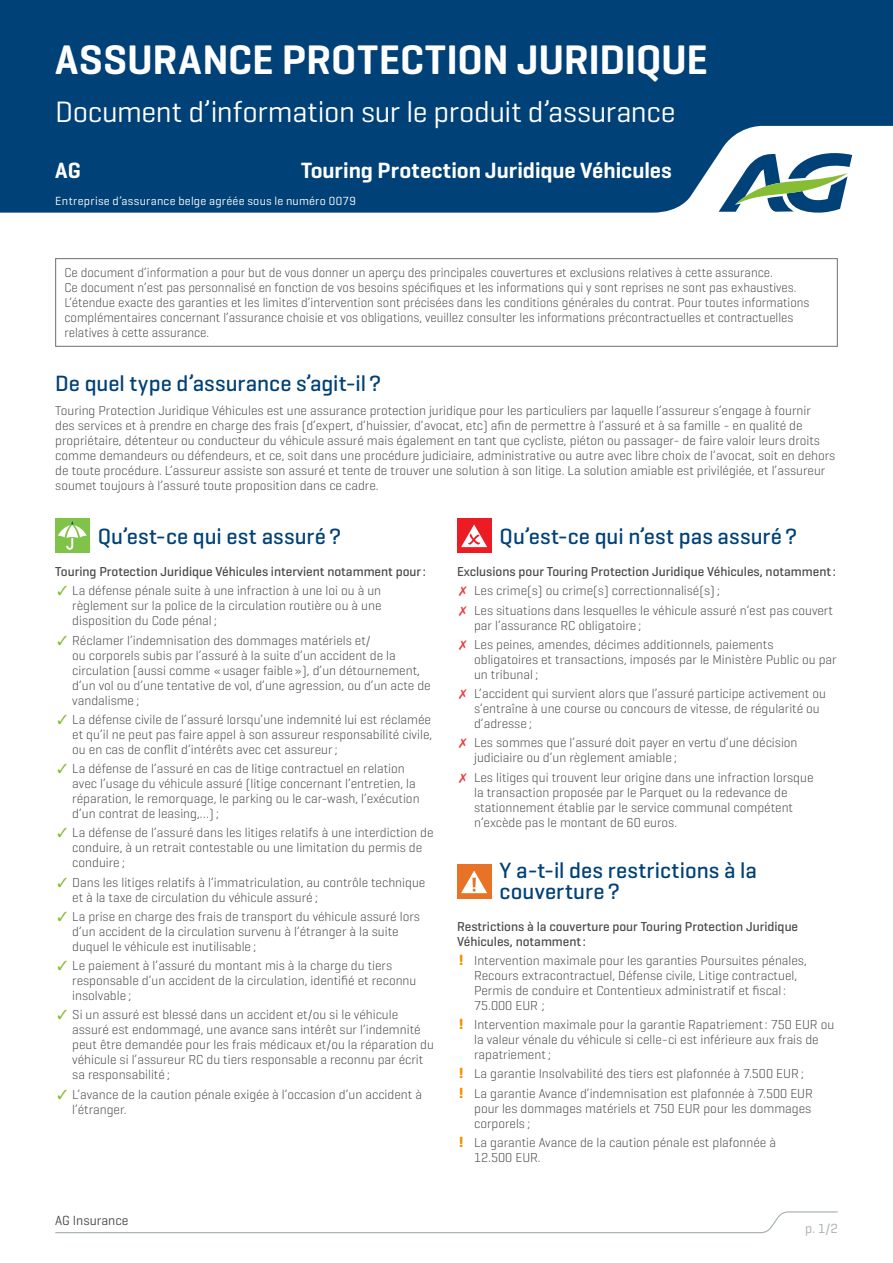
<style>
.page{position:relative;width:893px;height:1263px;background:#fff}
.page>*{position:absolute;margin:0;border:0;box-sizing:border-box;transform-origin:0 0}
.t1{font:600 42px "Geogrotesque";letter-spacing:-.005em;color:#fff}
.t2{font:30px "Geogrotesque";letter-spacing:-.015em;color:#fff}
.t3{font:500 22.5px/21px "Geogrotesque";letter-spacing:.005em;color:#004177}
.t4{font:600 22.5px "Geogrotesque";letter-spacing:-.005em;color:#fff}
.t5{font:13.5px "Geogrotesque";color:#4a4a49}
.t6{font:13.5px "Geogrotesque";color:#a4acb1}
.t7{font:300 13.2px/15px "Geogrotesque";color:#4a4a49}
.t8{font:500 13.2px/15px "Geogrotesque";color:#4a4a49}
.t9{font:12px "Geogrotesque";letter-spacing:.025em;color:#fff}
.s1{color:#86bd34}
.s2{font-weight:500}
.s3{color:#e74144}
.s4{font-weight:700;font-size:15px;color:#f39200}
</style>
<div class="page">
<div style="left:0;top:0;width:893px;height:213px;background:#004177"></div>
<svg style="left:55px;top:1211px;width:783px;height:23px"></svg>
<svg style="left:719px;top:148px;width:133px;height:65px"></svg>
<div style="left:55px;top:258px;width:783px;height:89px;border:1px solid #706f6f"></div>
<div style="left:55px;top:519px;width:34px;height:34px;background:#7fc349"></div>
<svg style="left:58px;top:521px;width:29px;height:29px"></svg>
<div style="left:457px;top:519px;width:34px;height:34px;background:#ed1c24"></div>
<svg style="left:461px;top:524px;width:26px;height:23px"></svg>
<div style="left:457px;top:865px;width:34px;height:34px;background:#e87225"></div>
<svg style="left:461px;top:870px;width:26px;height:23px"></svg>
<h1 class="t1" style="left:55px;top:34px;width:654px">ASSURANCE PROTECTION JURIDIQUE</h1>
<h2 class="t2" style="left:55px;top:93px;width:622px">Document d’information sur le produit d’assurance</h2>
<h3 class="t4" style="left:55px;top:157px;width:27px">AG</h3>
<h3 class="t4" style="left:301px;top:157px;width:372px">Touring Protection Juridique Véhicules</h3>
<p class="t9" style="left:55px;top:194px;width:302px">Entreprise d’assurance belge agréée sous le numéro 0079</p>
<p class="t7" style="left:65px;top:265px;width:746px">Ce document d’information a pour but de vous donner un aperçu des principales couvertures et exclusions relatives à cette assurance.<br>Ce document n’est pas personnalisé en fonction de vos besoins spécifiques et les informations qui y sont reprises ne sont pas exhaustives.<br>L’étendue exacte des garanties et les limites d’intervention sont précisées dans les conditions générales du contrat. Pour toutes informations complémentaires concernant l’assurance choisie et vos obligations, veuillez consulter les informations précontractuelles et contractuelles relatives à cette assurance.</p>
<h3 class="t3" style="left:55px;top:372px;width:328px">De quel type d’assurance s’agit-il?</h3>
<p class="t7" style="left:55px;top:402px;width:782px">Touring Protection Juridique Véhicules est une assurance protection juridique pour les particuliers par laquelle l’assureur s’engage à fournir<br>des services et à prendre en charge des frais (d’expert, d’huissier, d’avocat, etc) afin de permettre à l’assuré et à sa famille - en qualité de propriétaire, détenteur ou conducteur du véhicule assuré mais également en tant que cycliste, piéton ou passager- de faire valoir leurs droits comme demandeurs ou défendeurs, et ce, soit dans une procédure judiciaire, administrative ou autre avec libre choix de l’avocat, soit en dehors de toute procédure. L’assureur assiste son assuré et tente de trouver une solution à son litige. La solution amiable est privilégiée, et l’assureur soumet toujours à l’assuré toute proposition dans ce cadre.</p>
<h3 class="t3" style="left:98px;top:525px;width:245px">Qu’est-ce qui est assuré?</h3>
<p class="t8" style="left:55px;top:564px;width:372px">Touring Protection Juridique Véhicules intervient notamment pour:</p>
<p class="t7" style="left:72px;top:583px;width:311px;text-align:justify;text-indent:-15px"><span class="s1">✓</span> La défense pénale suite à une infraction à une loi ou à un règlement sur la police de la circulation routière ou à une disposition du Code pénal;</p>
<p class="t7" style="left:72px;top:632px;width:360px;text-indent:-15px"><span class="s1">✓</span> Réclamer l’indemnisation des dommages matériels et/<br>ou corporels subis par l’assuré à la suite d’un accident de la circulation (aussi comme «usager faible»), d’un détournement, d’un vol ou d’une tentative de vol, d’une agression, ou d’un acte de vandalisme ;</p>
<p class="t7" style="left:72px;top:711px;width:361px;text-align:justify;text-indent:-15px"><span class="s1">✓</span> La défense civile de l’assuré lorsqu’une indemnité lui est réclamée et qu’il ne peut pas faire appel à son assureur responsabilité civile, ou en cas de conflit d’intérêts avec cet assureur;</p>
<p class="t7" style="left:72px;top:761px;width:349px;text-indent:-15px"><span class="s1">✓</span> La défense de l’assuré en cas de litige contractuel en relation avec l’usage du véhicule assuré (litige concernant l’entretien, la réparation, le remorquage, le parking ou le car-wash, l’exécution d’un contrat de leasing,…);</p>
<p class="t7" style="left:72px;top:825px;width:363px;text-indent:-15px"><span class="s1">✓</span> La défense de l’assuré dans les litiges relatifs à une interdiction de conduire, à un retrait contestable ou une limitation du permis de conduire ;</p>
<p class="t7" style="left:72px;top:874px;width:355px;text-indent:-15px"><span class="s1">✓</span> Dans les litiges relatifs à l’immatriculation, au contrôle technique et à la taxe de circulation du véhicule assuré ;</p>
<p class="t7" style="left:72px;top:908px;width:349px;text-indent:-15px"><span class="s1">✓</span> La prise en charge des frais de transport du véhicule assuré lors d’un accident de la circulation survenu à l’étranger à la suite duquel le véhicule est inutilisable ;</p>
<p class="t7" style="left:72px;top:958px;width:346px;text-indent:-15px"><span class="s1">✓</span> Le paiement à l’assuré du montant mis à la charge du tiers responsable d’un accident de la circulation, identifié et reconnu insolvable ;</p>
<p class="t7" style="left:72px;top:1007px;width:363px;text-indent:-15px"><span class="s1">✓</span> Si un assuré est blessé dans un accident et/ou si le véhicule assuré est endommagé, une avance sans intérêt sur l’indemnité peut être demandée pour les frais médicaux et/ou la réparation du véhicule si l’assureur RC du tiers responsable a reconnu par écrit sa responsabilité ;</p>
<p class="t7" style="left:72px;top:1086px;width:351px;text-indent:-15px"><span class="s1">✓</span> L’avance de la caution pénale exigée à l’occasion d’un accident à l’étranger.</p>
<p class="t5" style="left:55px;top:1212px;width:75px">AG Insurance</p>
<h3 class="t3" style="left:500px;top:525px;width:299px">Qu’est-ce qui n’est pas assuré?</h3>
<p class="t7" style="left:457px;top:562px;width:380px;line-height:19.2px"><span class="s2">Exclusions pour Touring Protection Juridique Véhicules, notamment: </span><span class="s3">✗</span> Les crime(s) ou crime(s) correctionnalisé(s);<br><span class="s3">✗</span> Les situations dans lesquelles le véhicule assuré n’est pas couvert</p>
<p class="t7" style="left:459px;top:615px;width:316px;line-height:19.2px;text-indent:15px">par l’assurance RC obligatoire ;<br><span class="s3">✗</span> Les peines, amendes, décimes additionnels, paiements</p>
<p class="t7" style="left:474px;top:651px;width:364px">obligatoires et transactions, imposés par le Ministère Public ou par un tribunal;</p>
<p class="t7" style="left:474px;top:686px;width:353px;text-indent:-15px"><span class="s3">✗</span> L’accident qui survient alors que l’assuré participe activement ou s’entraîne à une course ou concours de vitesse, de régularité ou d’adresse ;</p>
<p class="t7" style="left:474px;top:735px;width:325px;text-indent:-15px"><span class="s3">✗</span> Les sommes que l’assuré doit payer en vertu d’une décision judiciaire ou d’un règlement amiable ;</p>
<p class="t7" style="left:474px;top:769px;width:341px;text-indent:-15px"><span class="s3">✗</span> Les litiges qui trouvent leur origine dans une infraction lorsque la transaction proposée par le Parquet ou la redevance de stationnement établie par le service communal compétent n’excède pas le montant de 60 euros.</p>
<h3 class="t3" style="left:500px;top:859px;width:259px">Y a-t-il des restrictions à la couverture?</h3>
<p class="t8" style="left:457px;top:918px;width:343px">Restrictions à la couverture pour Touring Protection Juridique<br>Véhicules, notamment:</p>
<p class="t7" style="left:474px;top:952px;width:334px;text-indent:-15px"><span class="s4">!</span> Intervention maximale pour les garanties Poursuites pénales, Recours extracontractuel, Défense civile, Litige contractuel, Permis de conduire et Contentieux administratif et fiscal :<br>75.000 EUR ;</p>
<p class="t7" style="left:474px;top:1017px;width:362px;text-indent:-15px"><span class="s4">!</span> Intervention maximale pour la garantie Rapatriement: 750 EUR ou la valeur vénale du véhicule si celle-ci est inférieure aux frais de rapatriement;</p>
<p class="t7" style="left:459px;top:1064px;width:355px;line-height:19.2px"><span class="s4">!</span> La garantie Insolvabilité des tiers est plafonnée à 7.500 EUR;<br><span class="s4">!</span> La garantie Avance d’indemnisation est plafonnée à 7.500 EUR</p>
<p class="t7" style="left:474px;top:1100px;width:339px">pour les dommages matériels et 750 EUR pour les dommages corporels ;</p>
<p class="t7" style="left:474px;top:1134px;width:303px;text-indent:-15px"><span class="s4">!</span> La garantie Avance de la caution pénale est plafonnée à<br>12.500 EUR.</p>
<p class="t6" style="left:805px;top:1220px;width:34px">p. 1/2</p>
</div>
